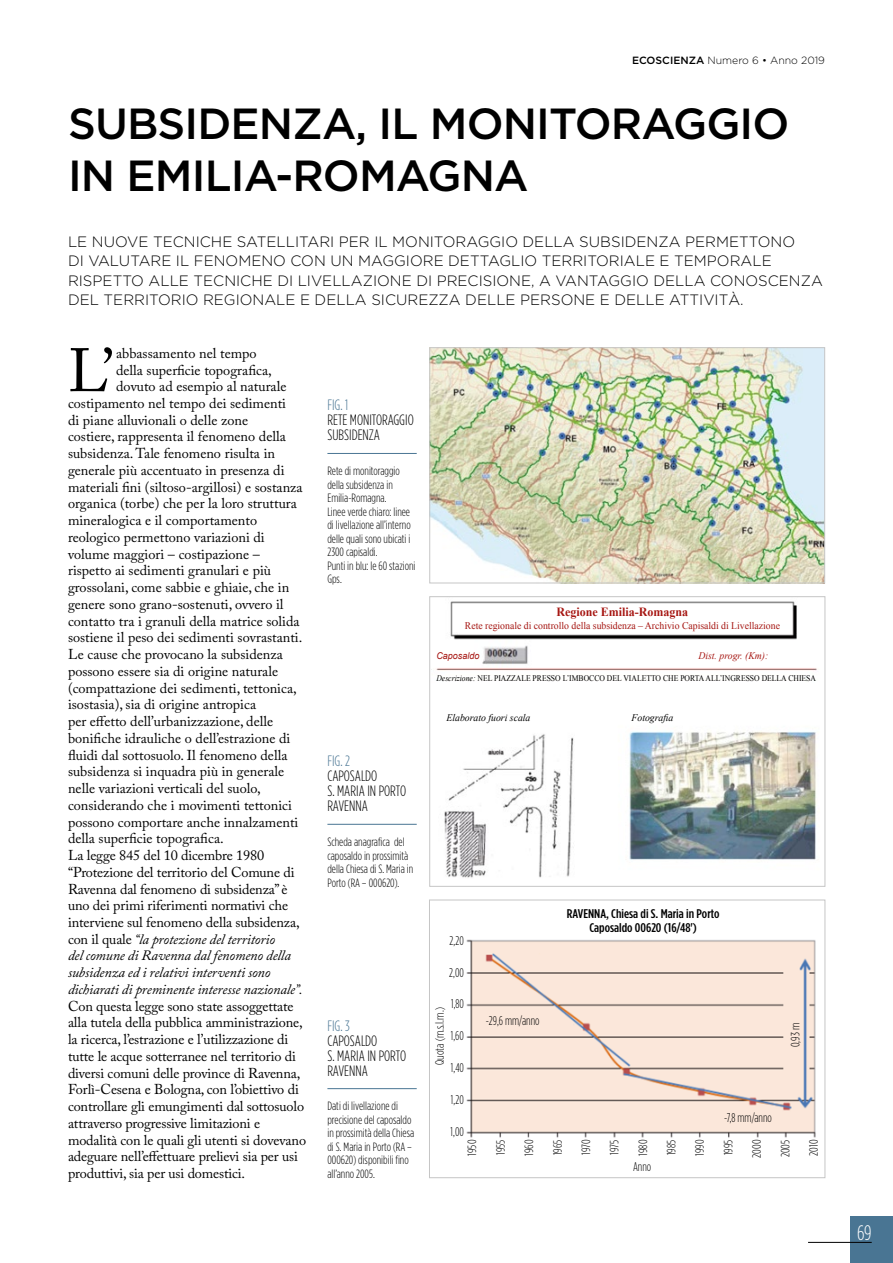
<style>
.page{position:relative;width:893px;height:1263px;background:#fff}
.page>*{position:absolute;margin:0;border:0;box-sizing:border-box;transform-origin:0 0}
.t1{font:60.6px "Adobe Caslon Pro";color:#000}
.t2{font:500 43.5px/52.5px "Gotham HTF";letter-spacing:-.02em;color:#000}
.t3{font:300 condensed 21px "Gotham HTF";color:#fff}
.t4{font:300 15px/19.5px "Gotham HTF";color:#000}
.t5{font:300 condensed 15px/15px "Gotham HTF";color:#000}
.t6{font:300 condensed 15px "Gotham HTF";color:#497593}
.t7{font:14.25px/16.8px "Adobe Caslon Pro";color:#000}
.t8{font:italic 14.25px "Adobe Caslon Pro";letter-spacing:-.01em;color:#000}
.t9{font:300 condensed 12.6px "Gotham HTF";color:#000;scale:.95 1}
.t10{font:500 condensed 12.6px/14.1px "Gotham HTF";color:#000;text-align:center;scale:1.14 1}
.t11{font:700 12.45px "Times New Roman";color:#a61612;scale:.96 1}
.t12{font:300 condensed 12px/13.5px "Gotham HTF";color:#000}
.t13{font:300 condensed 12px "Gotham HTF";color:#000;scale:1.05 1}
.t14{font:300 10.5px "Gotham HTF";color:#000}
.t15{font:10.2px "Times New Roman";color:#a61612;scale:.96 1}
.t16{font:italic 10.2px "Times New Roman";color:#000;scale:.96 1}
.t17{font:italic 10.2px "Times New Roman";color:#a61612;scale:.96 1}
.t18{font:italic 9.3px "Arial";color:#a61612;scale:.96 1}
.t19{font:8.55px "Times New Roman";color:#000;scale:.89 1}
.s1{font-weight:500}
.s2{font-style:normal}
.s3{font-style:italic}
</style>
<div class="page">
<div style="left:850px;top:1216px;width:43px;height:47px;background:#497593"></div>
<hr style="left:808px;top:1242px;width:64px;height:1px;background:#000">
<hr style="left:327px;top:453px;width:90px;height:1px;background:#497593">
<img style="left:431px;top:349px;width:392px;height:232px">
<div style="left:429px;top:347px;width:396px;height:236px;border:1px solid #c6c6c6"></div>
<hr style="left:327px;top:1088px;width:90px;height:1px;background:#497593">
<hr style="left:327px;top:824px;width:90px;height:1px;background:#497593">
<img style="left:431px;top:601px;width:386px;height:277px">
<div style="left:429px;top:596px;width:396px;height:290px;border:1px solid #c6c6c6"></div>
<img style="left:466px;top:939px;width:350px;height:199px">
<div style="left:429px;top:900px;width:396px;height:278px;border:1px solid #c6c6c6"></div>
<p class="t14" style="left:632px;top:55px;width:194px"><span class="s1">ECOSCIENZA</span> Numero 6 • Anno 2019</p>
<h2 class="t2" style="left:68px;top:96px;width:723px">SUBSIDENZA, IL MONITORAGGIO<br>IN EMILIA-ROMAGNA</h2>
<p class="t4" style="left:68px;top:231px;width:756px">LE NUOVE TECNICHE SATELLITARI PER IL MONITORAGGIO DELLA SUBSIDENZA PERMETTONO<br>DI VALUTARE IL FENOMENO CON UN MAGGIORE DETTAGLIO TERRITORIALE E TEMPORALE RISPETTO ALLE TECNICHE DI LIVELLAZIONE DI PRECISIONE, A VANTAGGIO DELLA CONOSCENZA DEL TERRITORIO REGIONALE E DELLA SICUREZZA DELLE PERSONE E DELLE ATTIVITÀ.</p>
<h1 class="t1" style="left:68px;top:335px;width:47px">L’</h1>
<p class="t7" style="left:116px;top:345px;width:142px">abbassamento nel tempo</p>
<p class="t7" style="left:116px;top:361px;width:157px">della superficie topografica,</p>
<p class="t7" style="left:116px;top:378px;width:172px">dovuto ad esempio al naturale</p>
<p class="t7" style="left:68px;top:395px;width:220px">costipamento nel tempo dei sedimenti</p>
<p class="t7" style="left:68px;top:411px;width:182px">di piane alluvionali o delle zone</p>
<p class="t7" style="left:68px;top:428px;width:219px">costiere, rappresenta il fenomeno della</p>
<p class="t7" style="left:68px;top:445px;width:209px">subsidenza. Tale fenomeno risulta in</p>
<p class="t7" style="left:68px;top:461px;width:218px">generale più accentuato in presenza di</p>
<p class="t7" style="left:68px;top:478px;width:236px">materiali fini (siltoso-argillosi) e sostanza</p>
<p class="t7" style="left:68px;top:495px;width:230px">organica (torbe) che per la loro struttura</p>
<p class="t7" style="left:68px;top:512px;width:191px">mineralogica e il comportamento</p>
<p class="t7" style="left:68px;top:528px;width:198px">reologico permettono variazioni di</p>
<p class="t7" style="left:68px;top:545px;width:193px">volume maggiori – costipazione –</p>
<p class="t7" style="left:68px;top:562px;width:204px">rispetto ai sedimenti granulari e più</p>
<p class="t7" style="left:68px;top:579px;width:223px">grossolani, come sabbie e ghiaie, che in</p>
<p class="t7" style="left:68px;top:595px;width:217px">genere sono grano-sostenuti, ovvero il</p>
<p class="t7" style="left:68px;top:612px;width:233px">contatto tra i granuli della matrice solida</p>
<p class="t7" style="left:68px;top:629px;width:236px">sostiene il peso dei sedimenti sovrastanti.</p>
<p class="t7" style="left:68px;top:646px;width:216px">Le cause che provocano la subsidenza</p>
<p class="t7" style="left:68px;top:662px;width:212px">possono essere sia di origine naturale</p>
<p class="t7" style="left:68px;top:679px;width:230px">(compattazione dei sedimenti, tettonica,</p>
<p class="t7" style="left:68px;top:696px;width:190px">isostasia), sia di origine antropica</p>
<p class="t7" style="left:68px;top:713px;width:207px">per effetto dell’urbanizzazione, delle</p>
<p class="t7" style="left:68px;top:729px;width:224px">bonifiche idrauliche o dell’estrazione di</p>
<p class="t7" style="left:68px;top:746px;width:221px">fluidi dal sottosuolo. Il fenomeno della</p>
<p class="t7" style="left:68px;top:763px;width:218px">subsidenza si inquadra più in generale</p>
<p class="t7" style="left:68px;top:780px;width:194px">nelle variazioni verticali del suolo,</p>
<p class="t7" style="left:68px;top:796px;width:225px">considerando che i movimenti tettonici</p>
<p class="t7" style="left:68px;top:813px;width:232px">possono comportare anche innalzamenti</p>
<p class="t7" style="left:68px;top:830px;width:157px">della superficie topografica.</p>
<p class="t7" style="left:68px;top:847px;width:198px">La legge 845 del 10 dicembre 1980</p>
<p class="t7" style="left:68px;top:863px;width:228px">“Protezione del territorio del Comune di</p>
<p class="t7" style="left:68px;top:880px;width:221px">Ravenna dal fenomeno di subsidenza” è</p>
<p class="t7" style="left:68px;top:897px;width:222px">uno dei primi riferimenti normativi che</p>
<p class="t7" style="left:68px;top:914px;width:233px">interviene sul fenomeno della subsidenza,</p>
<p class="t8" style="left:68px;top:930px;width:209px"><span class="s2">con il quale</span> “la protezione del territorio</p>
<p class="t8" style="left:68px;top:947px;width:224px">del comune di Ravenna dal fenomeno della</p>
<p class="t8" style="left:68px;top:964px;width:204px">subsidenza ed i relativi interventi sono</p>
<p class="t8" style="left:68px;top:981px;width:236px">dichiarati di preminente interesse nazionale”.</p>
<p class="t7" style="left:68px;top:997px;width:240px">Con questa legge sono state assoggettate alla tutela della pubblica amministrazione, la ricerca, l’estrazione e l’utilizzazione di tutte le acque sotterranee nel territorio di diversi comuni delle province di Ravenna, Forlì-Cesena e Bologna, con l’obiettivo di controllare gli emungimenti dal sottosuolo attraverso progressive limitazioni e modalità con le quali gli utenti si dovevano adeguare nell’effettuare prelievi sia per usi produttivi, sia per usi domestici.</p>
<p class="t6" style="left:327px;top:397px;width:22px">FIG. 1</p>
<p class="t5" style="left:327px;top:413px;width:88px">RETE MONITORAGGIO<br>SUBSIDENZA</p>
<p class="t12" style="left:327px;top:464px;width:90px">Rete di monitoraggio della subsidenza in<br>Emilia-Romagna.<br>Linee verde chiaro: linee di livellazione all’interno delle quali sono ubicati i<br>2300 capisaldi.<br>Punti in blu: le 60 stazioni<br>Gps.</p>
<p class="t6" style="left:327px;top:753px;width:24px">FIG. 2</p>
<p class="t5" style="left:327px;top:768px;width:80px">CAPOSALDO<br>S. MARIA IN PORTO<br>RAVENNA</p>
<p class="t12" style="left:327px;top:835px;width:87px">Scheda anagrafica del caposaldo in prossimità della Chiesa di S. Maria in<br>Porto (RA – 000620).</p>
<p class="t6" style="left:327px;top:1017px;width:24px">FIG. 3</p>
<p class="t5" style="left:327px;top:1033px;width:80px">CAPOSALDO<br>S. MARIA IN PORTO<br>RAVENNA</p>
<p class="t12" style="left:327px;top:1099px;width:88px">Dati di livellazione di precisione del caposaldo in prossimità della Chiesa di S. Maria in Porto (RA –<br>000620) disponibili fino all’anno 2005.</p>
<p class="t11" style="left:557px;top:603px;width:139px">Regione Emilia-Romagna</p>
<p class="t15" style="left:465px;top:618px;width:330px">Rete regionale di controllo della subsidenza – Archivio Capisaldi di Livellazione</p>
<p class="t17" style="left:698px;top:648px;width:74px">Dist. progr. (Km):</p>
<p class="t18" style="left:436px;top:649px;width:46px">Caposaldo</p>
<p class="t19" style="left:436px;top:673px;width:428px"><span class="s3">Descrizione:</span> NEL PIAZZALE PRESSO L’IMBOCCO DEL VIALETTO CHE PORTA ALL’INGRESSO DELLA CHIESA</p>
<p class="t16" style="left:446px;top:710px;width:89px">Elaborato fuori scala</p>
<p class="t16" style="left:632px;top:710px;width:45px">Fotografia</p>
<p class="t9" style="left:449px;top:933px;width:17px">2,20</p>
<p class="t9" style="left:449px;top:965px;width:17px">2,00</p>
<p class="t9" style="left:451px;top:997px;width:15px">1,80</p>
<p class="t9" style="left:451px;top:1029px;width:15px">1,60</p>
<p class="t9" style="left:451px;top:1061px;width:15px">1,40</p>
<p class="t9" style="left:451px;top:1093px;width:15px">1,20</p>
<p class="t9" style="left:451px;top:1125px;width:16px">1,00</p>
<p class="t13" style="left:433px;top:1065px;width:56px;rotate:-90deg">Quota (m.s.l.m.)</p>
<p class="t9" style="left:486px;top:1013px;width:58px">-29,6 mm/anno</p>
<p class="t10" style="left:567px;top:906px;width:135px">RAVENNA, Chiesa di S. Maria in Porto<br>Caposaldo 00620 (16/48')</p>
<p class="t13" style="left:789px;top:1047px;width:25px;rotate:-90deg">0,93 m</p>
<p class="t9" style="left:724px;top:1111px;width:52px">-7,8 mm/anno</p>
<p class="t13" style="left:466px;top:1156px;width:17px;rotate:-90deg">1950</p>
<p class="t13" style="left:494px;top:1155px;width:16px;rotate:-90deg">1955</p>
<p class="t13" style="left:523px;top:1156px;width:17px;rotate:-90deg">1960</p>
<p class="t13" style="left:551px;top:1155px;width:16px;rotate:-90deg">1965</p>
<p class="t13" style="left:580px;top:1155px;width:16px;rotate:-90deg">1970</p>
<p class="t13" style="left:608px;top:1154px;width:16px;rotate:-90deg">1975</p>
<p class="t13" style="left:636px;top:1156px;width:17px;rotate:-90deg">1980</p>
<p class="t13" style="left:665px;top:1155px;width:16px;rotate:-90deg">1985</p>
<p class="t13" style="left:693px;top:1156px;width:17px;rotate:-90deg">1990</p>
<p class="t13" style="left:722px;top:1155px;width:16px;rotate:-90deg">1995</p>
<p class="t13" style="left:750px;top:1158px;width:19px;rotate:-90deg">2000</p>
<p class="t13" style="left:779px;top:1157px;width:18px;rotate:-90deg">2005</p>
<p class="t13" style="left:807px;top:1156px;width:17px;rotate:-90deg">2010</p>
<p class="t9" style="left:633px;top:1160px;width:21px">Anno</p>
<h3 class="t3" style="left:857px;top:1221px;width:16px">69</h3>
</div>
